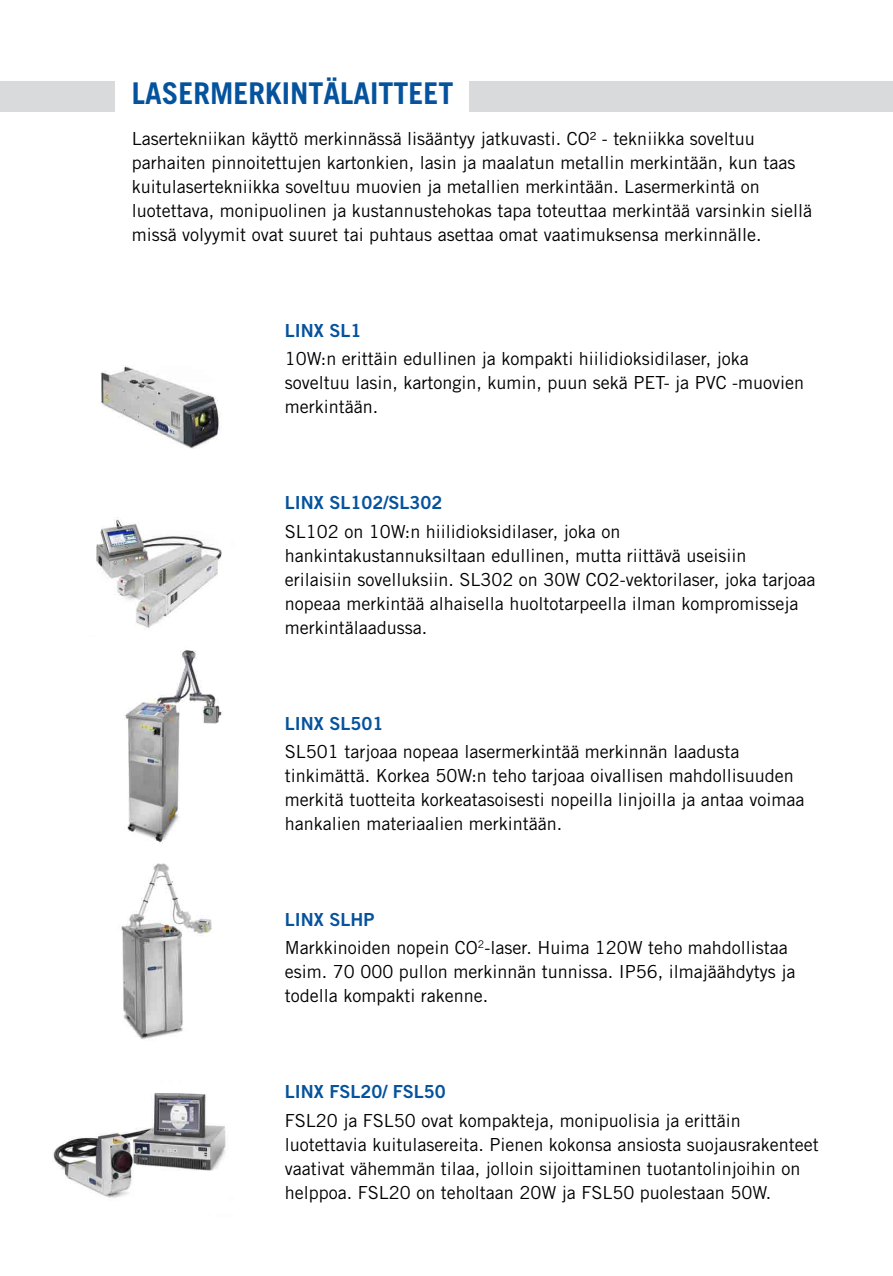
<style>
.page{position:relative;width:893px;height:1276px;background:#fff}
.page>*{position:absolute;margin:0;border:0;box-sizing:border-box;transform-origin:0 0}
.Suur_pealkiri{font:700 30px "Trade Gothic";color:#05529d}
.Sisutekst{font:18px/24px "Trade Gothic";color:#000}
.Vaike_pealkiri{font:18px "Trade Gothic Bold Two";color:#05529d}
</style>
<div class="page">
<div style="left:469px;top:81px;width:424px;height:30px;background:#d9dadb"></div>
<div style="left:0;top:81px;width:115px;height:30px;background:#d9dadb"></div>
<img style="left:53px;top:1093px;width:173px;height:105px">
<img style="left:101px;top:365px;width:119px;height:84px">
<img style="left:96px;top:517px;width:126px;height:111px">
<img style="left:124px;top:650px;width:99px;height:193px">
<img style="left:121px;top:863px;width:91px;height:177px">
<p class="Suur_pealkiri" style="left:132px;top:75px;width:323px">LASERMERKINTÄLAITTEET</p>
<p class="Sisutekst" style="left:132px;top:126px;width:682px">Lasertekniikan käyttö merkinnässä lisääntyy jatkuvasti. CO² - tekniikka soveltuu parhaiten pinnoitettujen kartonkien, lasin ja maalatun metallin merkintään, kun taas kuitulasertekniikka soveltuu muovien ja metallien merkintään. Lasermerkintä on luotettava, monipuolinen ja kustannustehokas tapa toteuttaa merkintää varsinkin siellä missä volyymit ovat suuret tai puhtaus asettaa omat vaatimuksensa merkinnälle.</p>
<p class="Vaike_pealkiri" style="left:285px;top:319px;width:78px">LINX SL1</p>
<p class="Sisutekst" style="left:285px;top:347px;width:521px">10W:n erittäin edullinen ja kompakti hiilidioksidilaser, joka soveltuu lasin, kartongin, kumin, puun sekä PET- ja PVC -muovien merkintään.</p>
<p class="Vaike_pealkiri" style="left:285px;top:492px;width:159px">LINX SL102/SL302</p>
<p class="Sisutekst" style="left:285px;top:519px;width:532px">SL102 on 10W:n hiilidioksidilaser, joka on hankintakustannuksiltaan edullinen, mutta riittävä useisiin erilaisiin sovelluksiin. SL302 on 30W CO2-vektorilaser, joka tarjoaa nopeaa merkintää alhaisella huoltotarpeella ilman kompromisseja merkintälaadussa.</p>
<p class="Vaike_pealkiri" style="left:285px;top:712px;width:100px">LINX SL501</p>
<p class="Sisutekst" style="left:285px;top:739px;width:521px">SL501 tarjoaa nopeaa lasermerkintää merkinnän laadusta tinkimättä. Korkea 50W:n teho tarjoaa oivallisen mahdollisuuden merkitä tuotteita korkeatasoisesti nopeilla linjoilla ja antaa voimaa hankalien materiaalien merkintään.</p>
<p class="Vaike_pealkiri" style="left:285px;top:908px;width:91px">LINX SLHP</p>
<p class="Sisutekst" style="left:285px;top:935px;width:512px">Markkinoiden nopein CO<sup>2</sup>-laser. Huima 120W teho mahdollistaa esim. 70 000 pullon merkinnän tunnissa. IP56, ilmajäähdytys ja todella kompakti rakenne.</p>
<p class="Vaike_pealkiri" style="left:285px;top:1080px;width:163px">LINX FSL20/ FSL50</p>
<p class="Sisutekst" style="left:285px;top:1108px;width:535px">FSL20 ja FSL50 ovat kompakteja, monipuolisia ja erittäin luotettavia kuitulasereita. Pienen kokonsa ansiosta suojausrakenteet vaativat vähemmän tilaa, jolloin sijoittaminen tuotantolinjoihin on helppoa. FSL20 on teholtaan 20W ja FSL50 puolestaan 50W.</p>
</div>
